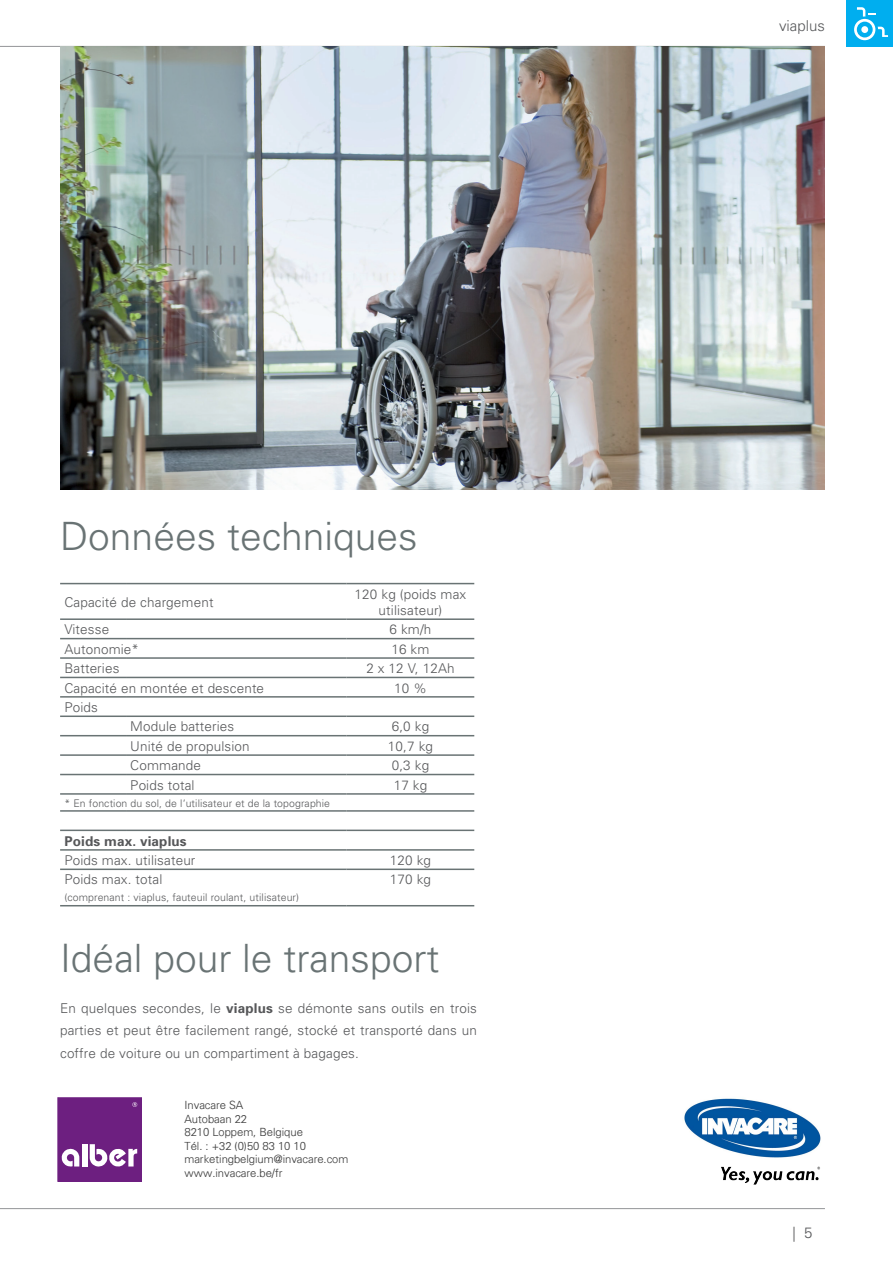
<style>
.page{position:relative;width:893px;height:1263px;background:#fff}
.page>*{position:absolute;margin:0;border:0;box-sizing:border-box;transform-origin:0 0}
.t1{font:300 39px "Univers";color:#697374}
.t2{font:300 15px "Univers LT Std";color:#57585a}
.t3{font:300 13.5px/22.5px "Univers";letter-spacing:.01em;color:#57585a;text-align:center}
.t4{font:700 13.5px "Univers";letter-spacing:.01em;color:#57585a}
.t5{font:300 11.25px/13.5px "Univers";color:#404040}
.t6{font:300 10.5px "Univers";letter-spacing:.01em;color:#57585a}
.s1{font-weight:700}
</style>
<div class="page">
<div style="left:846px;top:0;width:47px;height:47px;background:#00aeef"></div>
<svg style="left:854px;top:7px;width:34px;height:33px"></svg>
<hr style="left:0;top:46px;width:825px;height:1px;background:#939598">
<hr style="left:0;top:1208px;width:825px;height:1px;background:#939598">
<hr style="left:60px;top:583px;width:66px;height:1px;background:#697374">
<hr style="left:126px;top:583px;width:221px;height:1px;background:#697374">
<hr style="left:347px;top:583px;width:127px;height:1px;background:#697374">
<hr style="left:60px;top:618px;width:66px;height:2px;background:#697374">
<hr style="left:126px;top:618px;width:221px;height:2px;background:#697374">
<hr style="left:347px;top:618px;width:127px;height:2px;background:#697374">
<hr style="left:60px;top:638px;width:66px;height:1px;background:#697374">
<hr style="left:126px;top:638px;width:221px;height:1px;background:#697374">
<hr style="left:347px;top:638px;width:127px;height:1px;background:#697374">
<hr style="left:60px;top:657px;width:66px;height:2px;background:#697374">
<hr style="left:126px;top:657px;width:221px;height:2px;background:#697374">
<hr style="left:347px;top:657px;width:127px;height:2px;background:#697374">
<hr style="left:60px;top:677px;width:66px;height:1px;background:#697374">
<hr style="left:126px;top:677px;width:221px;height:1px;background:#697374">
<hr style="left:347px;top:677px;width:127px;height:1px;background:#697374">
<hr style="left:60px;top:696px;width:66px;height:2px;background:#697374">
<hr style="left:126px;top:696px;width:221px;height:2px;background:#697374">
<hr style="left:347px;top:696px;width:127px;height:2px;background:#697374">
<hr style="left:60px;top:715px;width:66px;height:2px;background:#697374">
<hr style="left:126px;top:715px;width:221px;height:2px;background:#697374">
<hr style="left:347px;top:715px;width:127px;height:2px;background:#697374">
<hr style="left:60px;top:735px;width:66px;height:1px;background:#697374">
<hr style="left:126px;top:735px;width:221px;height:1px;background:#697374">
<hr style="left:347px;top:735px;width:127px;height:1px;background:#697374">
<hr style="left:60px;top:754px;width:66px;height:2px;background:#697374">
<hr style="left:126px;top:754px;width:221px;height:2px;background:#697374">
<hr style="left:347px;top:754px;width:127px;height:2px;background:#697374">
<hr style="left:60px;top:774px;width:66px;height:1px;background:#697374">
<hr style="left:126px;top:774px;width:221px;height:1px;background:#697374">
<hr style="left:347px;top:774px;width:127px;height:1px;background:#697374">
<hr style="left:60px;top:793px;width:66px;height:2px;background:#697374">
<hr style="left:126px;top:793px;width:221px;height:2px;background:#697374">
<hr style="left:347px;top:793px;width:127px;height:2px;background:#697374">
<hr style="left:60px;top:810px;width:66px;height:2px;background:#697374">
<hr style="left:126px;top:810px;width:221px;height:2px;background:#697374">
<hr style="left:347px;top:810px;width:127px;height:2px;background:#697374">
<hr style="left:60px;top:829px;width:66px;height:2px;background:#697374">
<hr style="left:126px;top:829px;width:221px;height:2px;background:#697374">
<hr style="left:347px;top:829px;width:127px;height:2px;background:#697374">
<hr style="left:60px;top:849px;width:66px;height:2px;background:#697374">
<hr style="left:126px;top:849px;width:221px;height:2px;background:#697374">
<hr style="left:347px;top:849px;width:127px;height:2px;background:#697374">
<hr style="left:60px;top:868px;width:66px;height:2px;background:#697374">
<hr style="left:126px;top:868px;width:221px;height:2px;background:#697374">
<hr style="left:347px;top:868px;width:127px;height:2px;background:#697374">
<hr style="left:60px;top:905px;width:66px;height:1px;background:#697374">
<hr style="left:126px;top:905px;width:221px;height:1px;background:#697374">
<hr style="left:347px;top:905px;width:127px;height:1px;background:#697374">
<img style="left:60px;top:46px;width:764px;height:444px">
<div style="left:58px;top:1098px;width:83px;height:83px;background:#6d1f80"></div>
<div style="left:58px;top:1097px;width:84px;height:84px;border:1px solid #6d1f80"></div>
<svg style="left:61px;top:1149px;width:18px;height:18px"></svg>
<div style="left:82px;top:1144px;width:5px;height:22px;background:#fff"></div>
<svg style="left:90px;top:1144px;width:47px;height:23px"></svg>
<svg style="left:132px;top:1102px;width:5px;height:5px"></svg>
<img style="left:684px;top:1098px;width:137px;height:87px">
<h1 class="t1" style="left:60px;top:513px;width:359px">Données techniques</h1>
<p class="t3" style="left:64px;top:590px;width:151px">Capacité de chargement</p>
<p class="t3" style="left:355px;top:585px;width:113px;line-height:16.2px">120 kg (poids max utilisateur)</p>
<p class="t3" style="left:64px;top:618px;width:46px">Vitesse</p>
<p class="t3" style="left:390px;top:618px;width:43px">6 km/h</p>
<p class="t3" style="left:64px;top:637px;width:76px">Autonomie*</p>
<p class="t3" style="left:391px;top:637px;width:40px">16 km</p>
<p class="t3" style="left:64px;top:657px;width:57px">Batteries</p>
<p class="t3" style="left:366px;top:657px;width:90px">2 x 12 V, 12Ah</p>
<p class="t3" style="left:64px;top:676px;width:201px">Capacité en montée et descente</p>
<p class="t3" style="left:394px;top:676px;width:34px">10 %</p>
<p class="t3" style="left:64px;top:696px;width:35px">Poids</p>
<p class="t3" style="left:130px;top:715px;width:106px">Module batteries</p>
<p class="t3" style="left:392px;top:715px;width:39px">6,0 kg</p>
<p class="t3" style="left:130px;top:734px;width:121px">Unité de propulsion</p>
<p class="t3" style="left:388px;top:734px;width:47px">10,7 kg</p>
<p class="t3" style="left:130px;top:754px;width:72px">Commande</p>
<p class="t3" style="left:392px;top:754px;width:39px">0,3 kg</p>
<p class="t3" style="left:130px;top:773px;width:66px">Poids total</p>
<p class="t3" style="left:394px;top:773px;width:35px">17 kg</p>
<p class="t6" style="left:64px;top:797px;width:267px">* En fonction du sol, de l‘utilisateur et de la topographie</p>
<p class="t4" style="left:64px;top:832px;width:124px">Poids max. viaplus</p>
<p class="t3" style="left:64px;top:849px;width:133px">Poids max. utilisateur</p>
<p class="t3" style="left:390px;top:849px;width:43px">120 kg</p>
<p class="t3" style="left:64px;top:868px;width:100px">Poids max. total</p>
<p class="t3" style="left:390px;top:868px;width:43px">170 kg</p>
<p class="t6" style="left:64px;top:891px;width:236px">(comprenant : viaplus, fauteuil roulant, utilisateur)</p>
<h1 class="t1" style="left:60px;top:935px;width:381px">Idéal pour le transport</h1>
<p class="t3" style="left:60px;top:996px;width:418px;text-align:justify">En quelques secondes, le <span class="s1">viaplus</span> se démonte sans outils en trois parties et peut être facilement rangé, stocké et transporté dans un coffre de voiture ou un compartiment à bagages.</p>
<p class="t5" style="left:184px;top:1098px;width:165px">Invacare SA<br>Autobaan 22<br>8210 Loppem, Belgique<br>Tél. : +32 (0)50 83 10 10 marketingbelgium@invacare.com www.invacare.be/fr</p>
<p class="t2" style="left:779px;top:17px;width:47px">viaplus</p>
<p class="t2" style="left:792px;top:1224px;width:22px">| 5</p>
</div>
